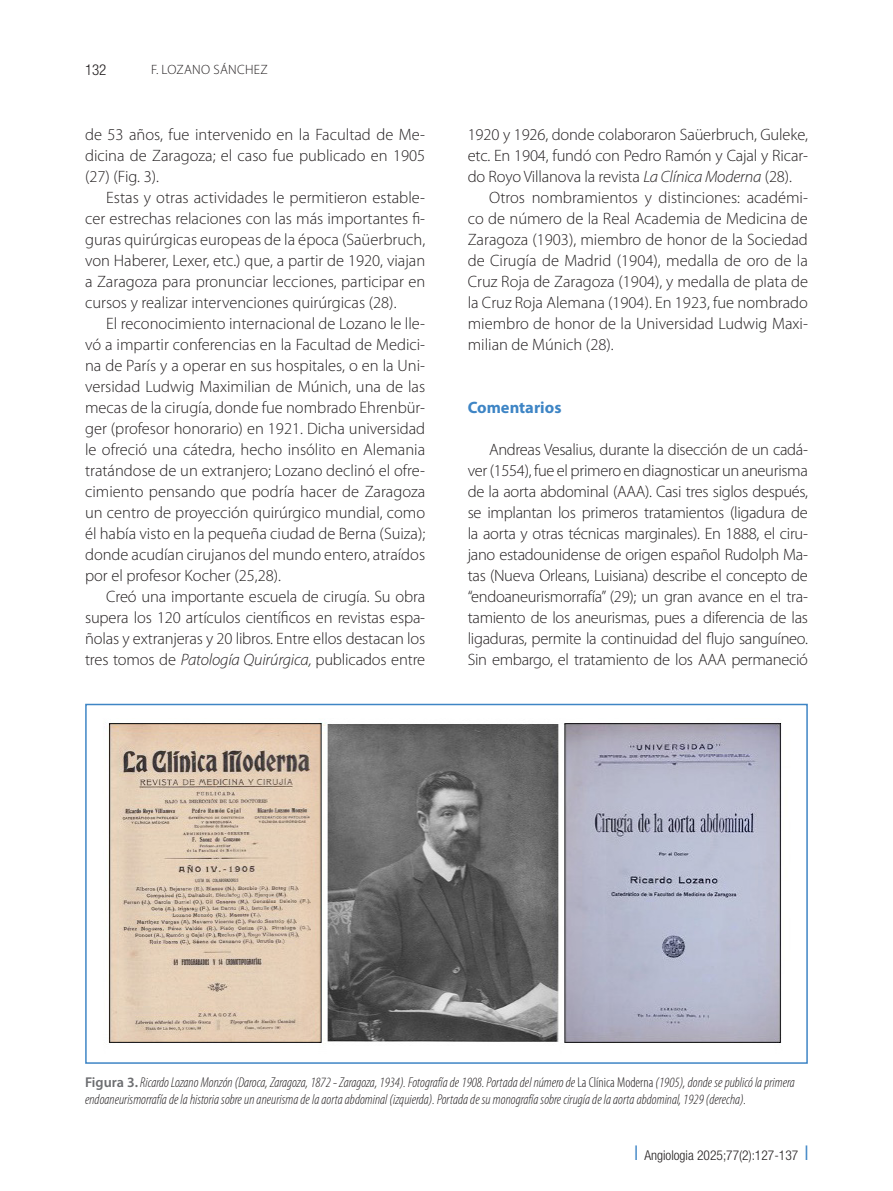
<style>
.page{position:relative;width:893px;height:1191px;background:#fff}
.page>*{position:absolute;margin:0;border:0;box-sizing:border-box;transform-origin:0 0}
.t1{font:300 16.5px/21px "Myriad Pro";color:#231f20;text-align:justify}
.Ladillo_2{font:700 16.5px "Myriad Pro";color:#3e85c5}
.t2{font:300 condensed 15px "Helvetica Neue LT Std";color:#231f20}
.FIGURA{font:italic 300 condensed 14.25px/16.5px "Myriad Pro";color:#231f20}
.t3{font:300 condensed 13.5px "Helvetica Neue LT Std";color:#231f20}
.t4{font:300 13.5px "Myriad Pro";color:#231f20}
.s1{font-style:italic}
.s2{font-weight:600;font-style:normal;font-stretch:normal;color:#6c6d70}
.s3{font-style:normal}
.s4{color:#3e85c5}
</style>
<div class="page">
<img style="left:108px;top:722px;width:674px;height:322px">
<div style="left:85px;top:703px;width:723px;height:360px;border:2px solid #3e85c5"></div>
<p class="t2" style="left:85px;top:61px;width:23px">132</p>
<p class="t4" style="left:151px;top:62px;width:26px">F. Lozano</p>
<p class="t4" style="left:213px;top:62px;width:16px">Sánchez</p>
<p class="t1" style="left:85px;top:124px;width:342px">de 53 años, fue intervenido en la Facultad de Me&shy;dicina de Zaragoza; el caso fue publicado en 1905 (27) (Fig. 3).</p>
<p class="t1" style="left:85px;top:187px;width:342px;text-indent:21px">Estas y otras actividades le permitieron estable&shy;cer estrechas relaciones con las más importantes fi&shy;guras quirúrgicas europeas de la época (Saüerbruch, von Haberer, Lexer, etc.) que, a partir de 1920, viajan a Zaragoza para pronunciar lecciones, participar en cursos y realizar intervenciones quirúrgicas (28).</p>
<p class="t1" style="left:85px;top:313px;width:342px;text-indent:21px">El reconocimiento internacional de Lozano le lle&shy;vó a impartir conferencias en la Facultad de Medici&shy;na de París y a operar en sus hospitales, o en la Uni&shy;versidad Ludwig Maximilian de Múnich, una de las mecas de la cirugía, donde fue nombrado Ehrenbür&shy;ger (profesor honorario) en 1921. Dicha universidad le ofreció una cátedra, hecho insólito en Alemania tratándose de un extranjero; Lozano declinó el ofre&shy;cimiento pensando que podría hacer de Zaragoza un centro de proyección quirúrgico mundial, como él había visto en la pequeña ciudad de Berna (Suiza); donde acudían cirujanos del mundo entero, atraídos por el profesor Kocher (25,28).</p>
<p class="t1" style="left:85px;top:586px;width:342px;text-indent:21px">Creó una importante escuela de cirugía. Su obra supera los 120 artículos científicos en revistas espa&shy;ñolas y extranjeras y 20 libros. Entre ellos destacan los tres tomos de <span class="s1">Patología Quirúrgica,</span> publicados entre</p>
<p class="t1" style="left:468px;top:124px;width:342px">1920 y 1926, donde colaboraron Saüerbruch, Guleke, etc. En 1904, fundó con Pedro Ramón y Cajal y Ricar&shy;do Royo Villanova la revista <span class="s1">La Clínica Moderna</span> (28).</p>
<p class="t1" style="left:468px;top:187px;width:342px;text-indent:21px">Otros nombramientos y distinciones: académi&shy;co de número de la Real Academia de Medicina de Zaragoza (1903), miembro de honor de la Sociedad de Cirugía de Madrid (1904), medalla de oro de la Cruz Roja de Zaragoza (1904), y medalla de plata de la Cruz Roja Alemana (1904). En 1923, fue nombrado miembro de honor de la Universidad Ludwig Maxi&shy;milian de Múnich (28).</p>
<p class="Ladillo_2" style="left:468px;top:398px;width:95px">Comentarios</p>
<p class="t1" style="left:468px;top:439px;width:342px;text-indent:21px">Andreas Vesalius, durante la disección de un cadá&shy;ver (1554), fue el primero en diagnosticar un aneurisma de la aorta abdominal (AAA). Casi tres siglos después, se implantan los primeros tratamientos (ligadura de la aorta y otras técnicas marginales). En 1888, el ciru&shy;jano estadounidense de origen español Rudolph Ma&shy;tas (Nueva Orleans, Luisiana) describe el concepto de “endoaneurismorrafía” (29); un gran avance en el tra&shy;tamiento de los aneurismas, pues a diferencia de las ligaduras, permite la continuidad del flujo sanguíneo.<br>Sin embargo, el tratamiento de los AAA permaneció</p>
<p class="FIGURA" style="left:85px;top:1074px;width:711px"><span class="s2">Figura 3.</span> Ricardo Lozano Monzón (Daroca, Zaragoza, 1872 - Zaragoza, 1934). Fotografía de 1908. Portada del número de <span class="s3">La Clínica Moderna</span> (1905), donde se publicó la primera endoaneurismorrafía de la historia sobre un aneurisma de la aorta abdominal (izquierda). Portada de su monografía sobre cirugía de la aorta abdominal, 1929 (derecha).</p>
<p class="t3" style="left:635px;top:1147px;width:175px"><span class="s4">❘</span> Angiologia 2025;77(2):127-137 <span class="s4">❘</span></p>
</div>
